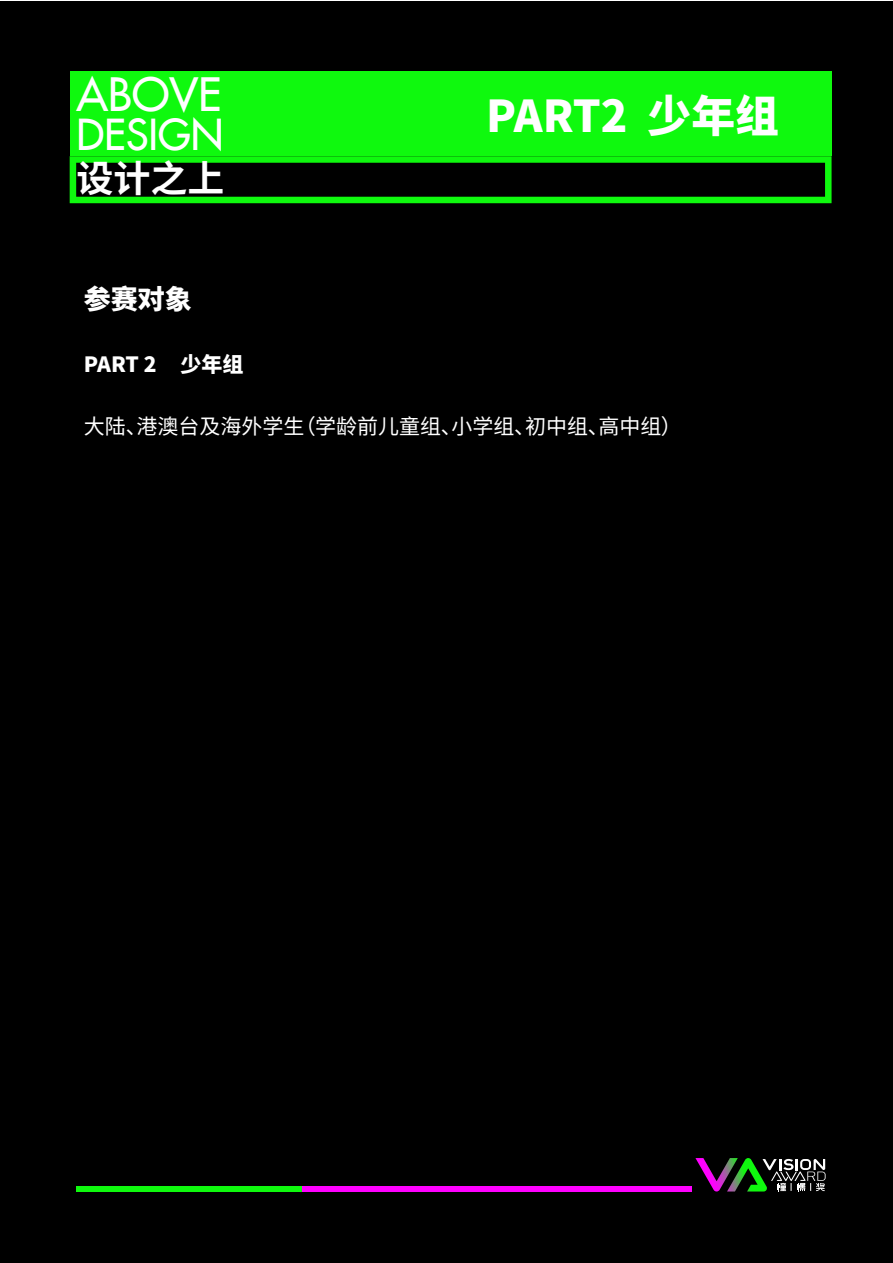
<style>
.page{position:relative;width:893px;height:1263px;background:#fff}
.page>*{position:absolute;margin:0;border:0;box-sizing:border-box;transform-origin:0 0}
.t1{font:45px "Futura LT";color:#fff}
.t2{font:800 43.8px "Source Han Sans CN";color:#fff}
.t3{font:41.85px "Futura LT";color:#fff}
.t4{font:700 37.05px "Source Han Sans CN";color:#fff}
.t5{font:800 27px "Source Han Sans CN";color:#fff}
.t6{font:21px "Source Han Sans CN";color:#fff}
.t7{font:800 21px "Source Han Sans CN";color:#fff}
</style>
<div class="page">
<div style="left:0;top:1px;width:893px;height:1262px;background:#000"></div>
<div style="left:70px;top:71px;width:761px;height:85px;background:#0ff90e"></div>
<svg style="left:70px;top:156px;width:761px;height:47px"></svg>
<div style="left:302px;top:1186px;width:389px;height:5px;background:#f0f"></div>
<div style="left:76px;top:1186px;width:226px;height:5px;background:#0ff90e"></div>
<svg style="left:695px;top:1158px;width:131px;height:33px"></svg>
<h1 class="t1" style="left:76px;top:66px;width:147px">ABOVE</h1>
<h3 class="t3" style="left:76px;top:107px;width:149px">DESIGN</h3>
<h3 class="t4" style="left:76px;top:158px;width:150px">设计之上</h3>
<p class="t5" style="left:84px;top:284px;width:109px">参赛对象</p>
<p class="t7" style="left:84px;top:352px;width:161px">PART 2 少年组</p>
<h2 class="t2" style="left:486px;top:91px;width:294px">PART2 少年组</h2>
<p class="t6" style="left:84px;top:414px;width:599px">大陆、港澳台及海外学生（学龄前儿童组、小学组、初中组、高中组）</p>
</div>
